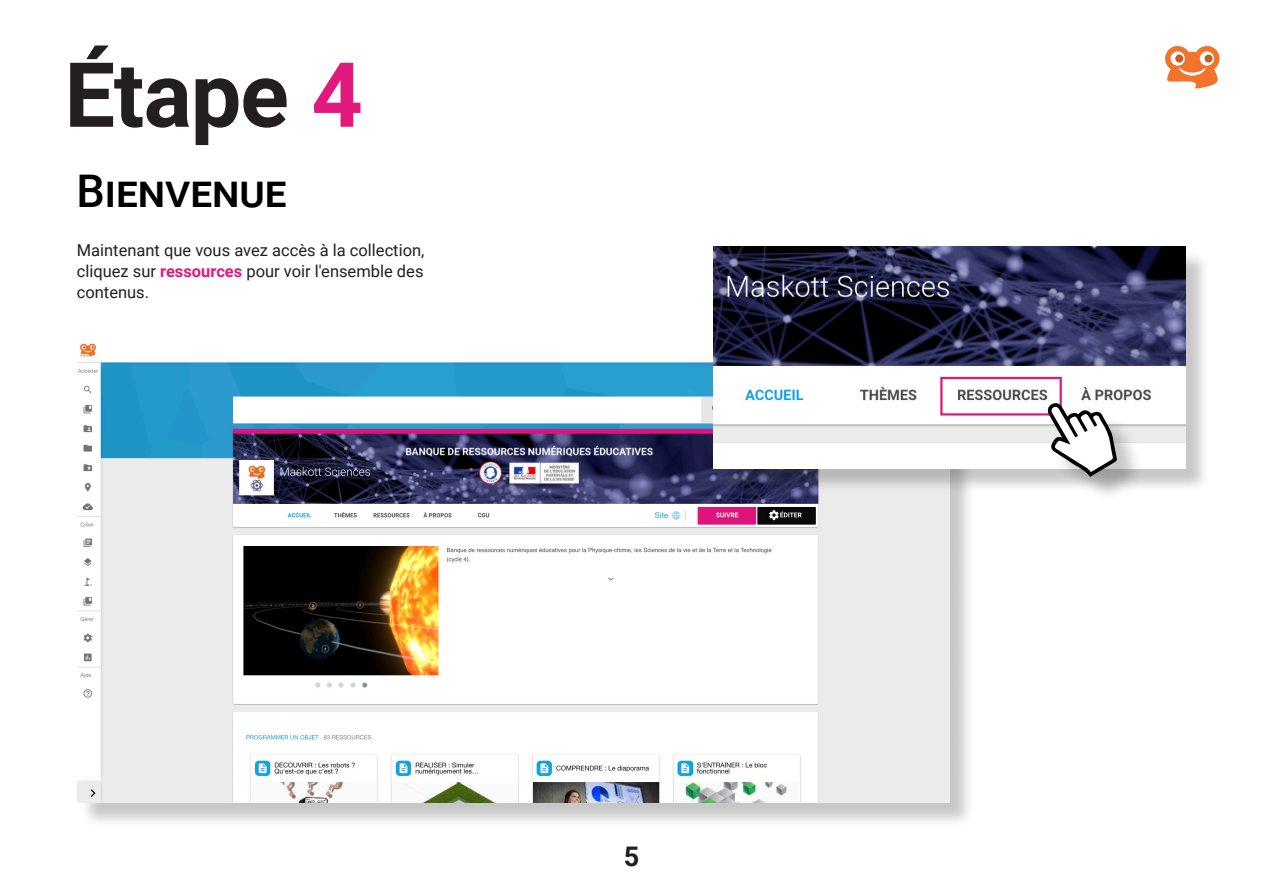
<style>
.page{position:relative;width:1263px;height:893px;background:#fff}
.page>*{position:absolute;margin:0;border:0;box-sizing:border-box;transform-origin:0 0}
.t1{font:700 90px "Roboto";letter-spacing:-.01em;color:#231f20}
.t2{font:500 45px "Roboto";color:#000}
.t3{font:700 27px "Roboto";color:#231f20}
.t4{font:16.5px/21px "Roboto";color:#231f20;text-align:justify}
.s1{color:#e2197d}
.s2{font-weight:700;color:#e2197d}
</style>
<div class="page">
<svg style="left:1165px;top:46px;width:54px;height:43px"></svg>
<div style="left:80px;top:342px;width:894px;height:486px;background:#231f20;opacity:.25"></div>
<img style="left:77px;top:342px;width:872px;height:460px">
<div style="left:717px;top:250px;width:493px;height:243px;background:#231f20;opacity:.25"></div>
<img style="left:713px;top:247px;width:472px;height:222px">
<div style="left:940px;top:377px;width:122px;height:39px;border:2px solid #e2197d"></div>
<div style="left:1052px;top:407px;width:92px;height:96px;background:#231f20;opacity:.25"></div>
<svg style="left:1047px;top:403px;width:70px;height:74px"></svg>
<p class="t1" style="left:64px;top:32px;width:300px">Étape <span class="s1">4</span></p>
<p class="t2" style="left:77px;top:159px;width:212px">Bienvenue</p>
<p class="t4" style="left:77px;top:239px;width:349px">Maintenant que vous avez accès à la collection, cliquez sur <span class="s2">ressources</span> pour voir l'ensemble des contenus.</p>
<h3 class="t3" style="left:624px;top:837px;width:17px">5</h3>
</div>
